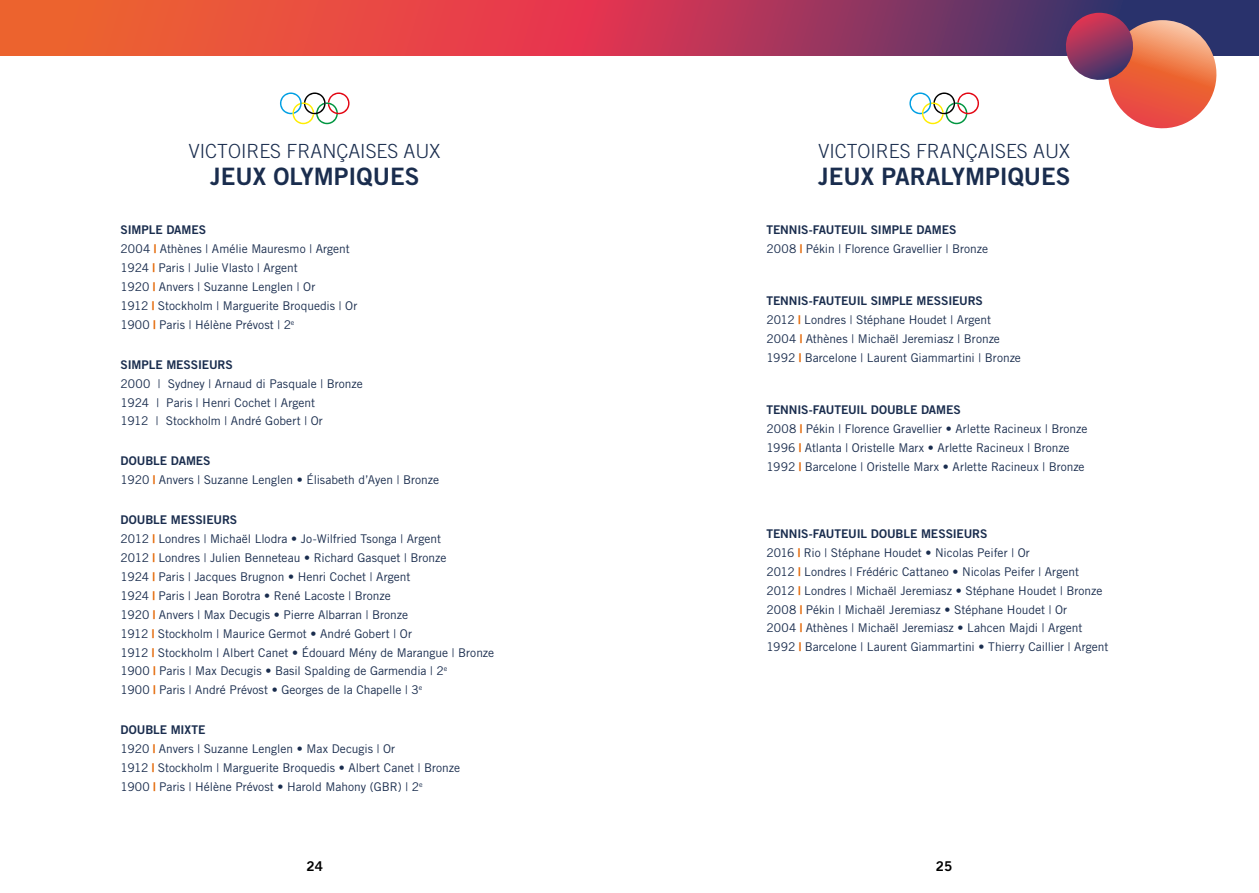
<style>
.page{position:relative;width:1259px;height:893px;background:#fff}
.page>*{position:absolute;margin:0;border:0;box-sizing:border-box;transform-origin:0 0}
.t1{font:24px "Trade Gothic Bold Two";color:#1a2d4e}
.t2{font:300 19.5px "Trade Gothic";color:#1a2d4e}
.t3{font:13.5px "Trade Gothic Bold Two";color:#000}
.t4{font:12px/18.9px "Trade Gothic";color:#1a2d4e}
.t5{font:12px "Trade Gothic Bold Two";letter-spacing:-.01em;color:#1a2d4e}
.s1{font-weight:700;color:#e46b0c}
</style>
<div class="page">
<svg style="left:0;top:0;width:1259px;height:56px;background:#bb424e"></svg>
<svg style="left:1061px;top:13px;width:163px;height:116px"></svg>
<svg style="left:280px;top:92px;width:69px;height:32px"></svg>
<svg style="left:909px;top:92px;width:70px;height:32px"></svg>
<h2 class="t2" style="left:189px;top:139px;width:253px">VICTOIRES FRANÇAISES AUX</h2>
<h1 class="t1" style="left:210px;top:162px;width:211px">JEUX OLYMPIQUES</h1>
<p class="t5" style="left:121px;top:223px;width:87px">SIMPLE DAMES</p>
<p class="t4" style="left:121px;top:239px;width:238px">2004 <span class="s1">|</span> Athènes | Amélie Mauresmo | Argent 1924 <span class="s1">|</span> Paris | Julie Vlasto | Argent<br>1920 <span class="s1">|</span> Anvers | Suzanne Lenglen | Or<br>1912 <span class="s1">|</span> Stockholm | Marguerite Broquedis | Or 1900 <span class="s1">|</span> Paris | Hélène Prévost | 2<sup>e</sup></p>
<p class="t5" style="left:121px;top:357px;width:114px">SIMPLE MESSIEURS</p>
<p class="t4" style="left:121px;top:374px;width:244px">2000 | Sydney | Arnaud di Pasquale | Bronze<br>1924 | Paris | Henri Cochet | Argent<br>1912 | Stockholm | André Gobert | Or</p>
<p class="t5" style="left:121px;top:454px;width:92px">DOUBLE DAMES</p>
<p class="t4" style="left:121px;top:470px;width:320px">1920 <span class="s1">|</span> Anvers | Suzanne Lenglen • Élisabeth d’Ayen | Bronze</p>
<p class="t5" style="left:121px;top:512px;width:118px">DOUBLE MESSIEURS</p>
<p class="t4" style="left:121px;top:529px;width:375px">2012 <span class="s1">|</span> Londres | Michaël Llodra • Jo-Wilfried Tsonga | Argent<br>2012 <span class="s1">|</span> Londres | Julien Benneteau • Richard Gasquet | Bronze<br>1924 <span class="s1">|</span> Paris | Jacques Brugnon • Henri Cochet | Argent<br>1924 <span class="s1">|</span> Paris | Jean Borotra • René Lacoste | Bronze<br>1920 <span class="s1">|</span> Anvers | Max Decugis • Pierre Albarran | Bronze<br>1912 <span class="s1">|</span> Stockholm | Maurice Germot • André Gobert | Or<br>1912 <span class="s1">|</span> Stockholm | Albert Canet • Édouard Mény de Marangue | Bronze 1900 <span class="s1">|</span> Paris | Max Decugis • Basil Spalding de Garmendia | 2<sup>e<br></sup>1900 <span class="s1">|</span> Paris | André Prévost • Georges de la Chapelle | 3<sup>e</sup></p>
<p class="t5" style="left:121px;top:722px;width:86px">DOUBLE MIXTE</p>
<p class="t4" style="left:121px;top:739px;width:341px">1920 <span class="s1">|</span> Anvers | Suzanne Lenglen • Max Decugis | Or<br>1912 <span class="s1">|</span> Stockholm | Marguerite Broquedis • Albert Canet | Bronze<br>1900 <span class="s1">|</span> Paris | Hélène Prévost • Harold Mahony (GBR) | 2<sup>e</sup></p>
<h2 class="t2" style="left:818px;top:139px;width:253px">VICTOIRES FRANÇAISES AUX</h2>
<h1 class="t1" style="left:818px;top:162px;width:254px">JEUX PARALYMPIQUES</h1>
<p class="t5" style="left:766px;top:223px;width:191px">TENNIS-FAUTEUIL SIMPLE DAMES</p>
<p class="t4" style="left:766px;top:239px;width:223px">2008 <span class="s1">|</span> Pékin | Florence Gravellier | Bronze</p>
<p class="t5" style="left:766px;top:294px;width:218px">TENNIS-FAUTEUIL SIMPLE MESSIEURS</p>
<p class="t4" style="left:766px;top:310px;width:256px">2012 <span class="s1">|</span> Londres | Stéphane Houdet | Argent<br>2004 <span class="s1">|</span> Athènes | Michaël Jeremiasz | Bronze<br>1992 <span class="s1">|</span> Barcelone | Laurent Giammartini | Bronze</p>
<p class="t5" style="left:766px;top:403px;width:196px">TENNIS-FAUTEUIL DOUBLE DAMES</p>
<p class="t4" style="left:766px;top:419px;width:322px">2008 <span class="s1">|</span> Pékin | Florence Gravellier • Arlette Racineux | Bronze<br>1996 <span class="s1">|</span> Atlanta | Oristelle Marx • Arlette Racineux | Bronze<br>1992 <span class="s1">|</span> Barcelone | Oristelle Marx • Arlette Racineux | Bronze</p>
<p class="t5" style="left:766px;top:526px;width:222px">TENNIS-FAUTEUIL DOUBLE MESSIEURS</p>
<p class="t4" style="left:766px;top:543px;width:343px">2016 <span class="s1">|</span> Rio | Stéphane Houdet • Nicolas Peifer | Or<br>2012 <span class="s1">|</span> Londres | Frédéric Cattaneo • Nicolas Peifer | Argent 2012 <span class="s1">|</span> Londres | Michaël Jeremiasz • Stéphane Houdet | Bronze 2008 <span class="s1">|</span> Pékin | Michaël Jeremiasz • Stéphane Houdet | Or<br>2004 <span class="s1">|</span> Athènes | Michaël Jeremiasz • Lahcen Majdi | Argent 1992 <span class="s1">|</span> Barcelone | Laurent Giammartini • Thierry Caillier | Argent</p>
<p class="t3" style="left:306px;top:857px;width:18px">24</p>
<p class="t3" style="left:936px;top:857px;width:18px">25</p>
</div>
